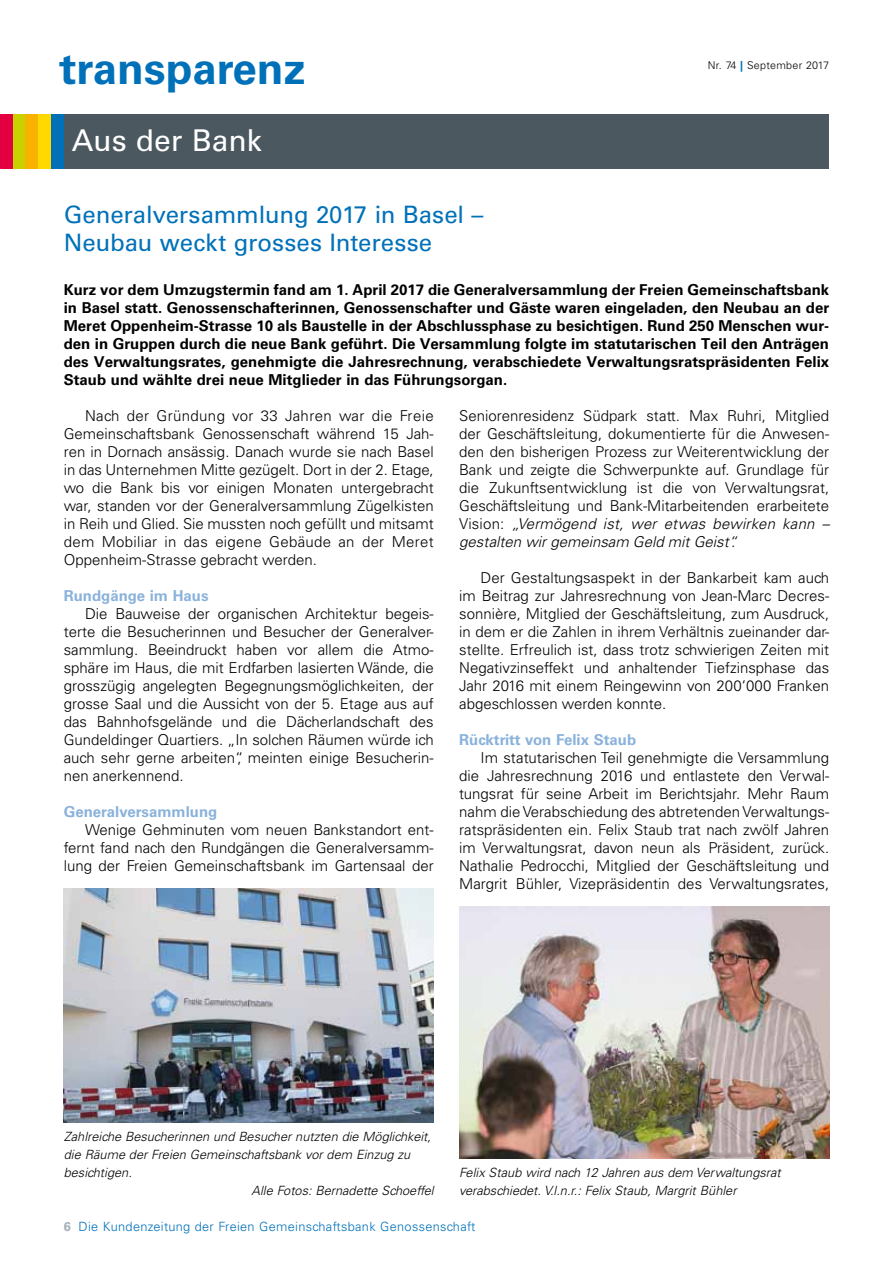
<style>
.page{position:relative;width:893px;height:1263px;background:#fff}
.page>*{position:absolute;margin:0;border:0;box-sizing:border-box;transform-origin:0 0}
.t1{font:700 43.8px "Univers";color:#0071b9}
.t2{font:30px "Univers";color:#fff}
.t3{font:24px/28.8px "Univers";color:#0071b9}
.t4{font:300 15px/18px "Univers";color:#000;text-align:justify}
.t5{font:700 15px/18px "Univers";color:#000;text-align:justify}
.t6{font:700 15px "Univers";color:#8ab2db}
.t7{font:italic 300 12.75px/18px "Univers";color:#000}
.t8{font:300 12.75px "Univers";letter-spacing:.025em;color:#0071b9}
.t9{font:300 10.8px "Univers";letter-spacing:.025em;color:#000}
.s1{font-weight:700;color:#0071b9}
.s2{font-style:italic}
.s3{font-weight:700;color:#a4afb5}
</style>
<div class="page">
<div style="left:64px;top:115px;width:765px;height:54px;background:#4b585f"></div>
<div style="left:0;top:115px;width:13px;height:54px;background:#e20041"></div>
<div style="left:51px;top:115px;width:13px;height:54px;background:#0071b9"></div>
<div style="left:13px;top:115px;width:13px;height:54px;background:#c9d200"></div>
<div style="left:26px;top:115px;width:12px;height:54px;background:#f9b200"></div>
<div style="left:38px;top:115px;width:13px;height:54px;background:#ffd900"></div>
<img style="left:64px;top:889px;width:370px;height:234px">
<img style="left:459px;top:907px;width:370px;height:252px">
<h1 class="t1" style="left:60px;top:43px;width:248px">transparenz</h1>
<p class="t9" style="left:708px;top:59px;width:123px">Nr. 74 <span class="s1">|</span> September 2017</p>
<h2 class="t2" style="left:72px;top:122px;width:192px">Aus der Bank</h2>
<h3 class="t3" style="left:64px;top:200px;width:421px">Generalversammlung 2017 in Basel –<br>Neubau weckt grosses Interesse</h3>
<p class="t5" style="left:64px;top:280px;width:767px">Kurz vor dem Umzugstermin fand am 1. April 2017 die Generalversammlung der Freien Gemeinschaftsbank in Basel statt. Genossenschafterinnen, Genossenschafter und Gäste waren eingeladen, den Neubau an der Meret Oppenheim-Strasse 10 als Baustelle in der Abschlussphase zu besichtigen. Rund 250 Menschen wur&shy;den in Gruppen durch die neue Bank geführt. Die Versammlung folgte im statutarischen Teil den Anträgen des Verwaltungsrates, genehmigte die Jahresrechnung, verabschiedete Verwaltungsratspräsidenten Felix Staub und wählte drei neue Mitglieder in das Führungsorgan.</p>
<p class="t4" style="left:459px;top:406px;width:371px">Seniorenresidenz Südpark statt. Max Ruhri, Mitglied der Geschäftsleitung, dokumentierte für die Anwesen&shy;den den bisherigen Prozess zur Weiterentwicklung der Bank und zeigte die Schwerpunkte auf. Grundlage für die Zukunftsentwicklung ist die von Verwaltungsrat, Geschäftsleitung und Bank-Mitarbeitenden erarbeitete Vision: <span class="s2">„Vermögend ist, wer etwas bewirken kann – gestalten wir gemeinsam Geld mit Geist“.</span></p>
<p class="t4" style="left:459px;top:568px;width:371px;text-indent:21px">Der Gestaltungsaspekt in der Bankarbeit kam auch im Beitrag zur Jahresrechnung von Jean-Marc Decres&shy;sonnière, Mitglied der Geschäftsleitung, zum Ausdruck, in dem er die Zahlen in ihrem Verhältnis zueinander dar&shy;stellte. Erfreulich ist, dass trotz schwierigen Zeiten mit Negativzinseffekt und anhaltender Tiefzinsphase das Jahr 2016 mit einem Reingewinn von 200‘000 Franken abgeschlossen werden konnte.</p>
<p class="t6" style="left:459px;top:730px;width:178px">Rücktritt von Felix Staub</p>
<p class="t4" style="left:459px;top:748px;width:371px;text-indent:21px">Im statutarischen Teil genehmigte die Versammlung die Jahresrechnung 2016 und entlastete den Verwal&shy;tungsrat für seine Arbeit im Berichtsjahr. Mehr Raum nahm die Verabschiedung des abtretenden Verwaltungs&shy;ratspräsidenten ein. Felix Staub trat nach zwölf Jahren im Verwaltungsrat, davon neun als Präsident, zurück.<br>Nathalie Pedrocchi, Mitglied der Geschäftsleitung und Margrit Bühler, Vizepräsidentin des Verwaltungsrates,</p>
<p class="t4" style="left:64px;top:406px;width:371px;text-indent:21px">Nach der Gründung vor 33 Jahren war die Freie Gemeinschaftsbank Genossenschaft während 15 Jah&shy;ren in Dornach ansässig. Danach wurde sie nach Basel in das Unternehmen Mitte gezügelt. Dort in der 2. Etage, wo die Bank bis vor einigen Monaten untergebracht war, standen vor der Generalversammlung Zügelkisten in Reih und Glied. Sie mussten noch gefüllt und mitsamt dem Mobiliar in das eigene Gebäude an der Meret Oppenheim-Strasse gebracht werden.</p>
<p class="t6" style="left:64px;top:586px;width:146px">Rundgänge im Haus</p>
<p class="t4" style="left:64px;top:604px;width:371px;text-indent:21px">Die Bauweise der organischen Architektur begeis&shy;terte die Besucherinnen und Besucher der Generalver&shy;sammlung. Beeindruckt haben vor allem die Atmo&shy;sphäre im Haus, die mit Erdfarben lasierten Wände, die grosszügig angelegten Begegnungsmöglichkeiten, der grosse Saal und die Aussicht von der 5. Etage aus auf das Bahnhofsgelände und die Dächerlandschaft des Gundeldinger Quartiers. „In solchen Räumen würde ich auch sehr gerne arbeiten“, meinten einige Besucherin&shy;nen anerkennend.</p>
<p class="t6" style="left:64px;top:802px;width:155px">Generalversammlung</p>
<p class="t4" style="left:64px;top:820px;width:371px;text-indent:21px">Wenige Gehminuten vom neuen Bankstandort ent&shy;fernt fand nach den Rundgängen die Generalversamm&shy;lung der Freien Gemeinschaftsbank im Gartensaal der</p>
<p class="t7" style="left:64px;top:1127px;width:369px">Zahlreiche Besucherinnen und Besucher nutzten die Möglichkeit,</p>
<p class="t7" style="left:64px;top:1145px;width:348px">die Räume der Freien Gemeinschaftsbank vor dem Einzug zu</p>
<p class="t7" style="left:64px;top:1163px;width:70px">besichtigen.</p>
<p class="t7" style="left:252px;top:1181px;width:184px">Alle Fotos: Bernadette Schoeffel</p>
<p class="t7" style="left:459px;top:1163px;width:323px">Felix Staub wird nach 12 Jahren aus dem Verwaltungsrat verabschiedet. V.l.n.r.: Felix Staub, Margrit Bühler</p>
<p class="t8" style="left:64px;top:1218px;width:413px"><span class="s3">6</span> Die Kundenzeitung der Freien Gemeinschaftsbank Genossenschaft</p>
</div>
